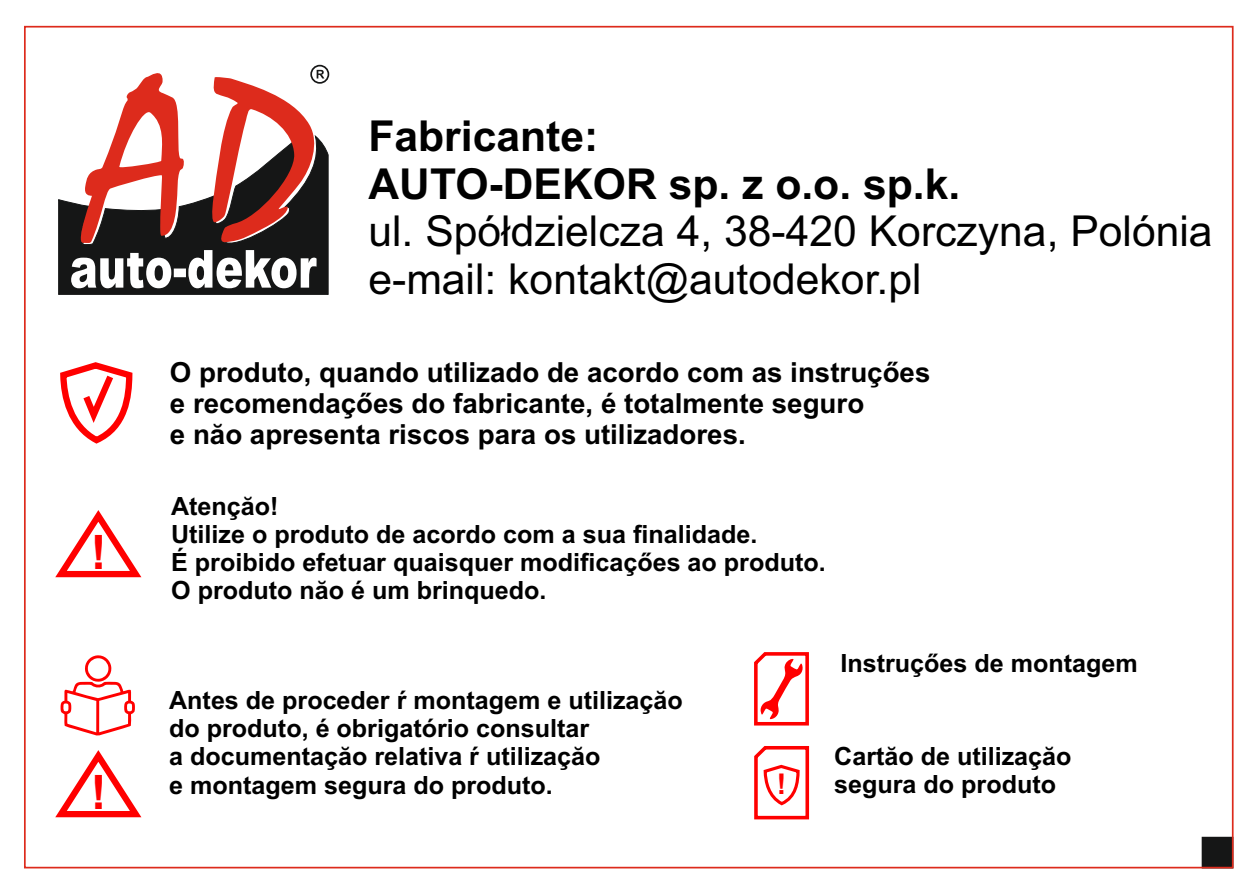
<style>
.page{position:relative;width:1259px;height:893px;background:#fff}
.page>*{position:absolute;margin:0;border:0;box-sizing:border-box;transform-origin:0 0}
.t1{font:700 47.4px "Arial";color:#f00}
.t2{font:42.6px/47.7px "Arial";color:#000}
.t3{font:700 42.6px/47.7px "Arial";color:#000}
.t4{font:700 28.5px "Arial";color:#f00}
.t5{font:700 27.6px/30.9px "Arial";color:#000}
.t6{font:700 25.2px/28.2px "Arial";color:#000}
</style>
<div class="page">
<svg style="left:1200px;top:836px;width:34px;height:33px"></svg>
<div style="left:310px;top:65px;width:19px;height:19px;border:2px solid #151616;border-radius:50%"></div>
<svg style="left:58px;top:66px;width:271px;height:229px"></svg>
<svg style="left:55px;top:750px;width:87px;height:68px"></svg>
<svg style="left:55px;top:510px;width:87px;height:68px"></svg>
<svg style="left:60px;top:362px;width:73px;height:82px"></svg>
<svg style="left:61px;top:655px;width:74px;height:81px"></svg>
<svg style="left:754px;top:652px;width:55px;height:74px"></svg>
<svg style="left:754px;top:746px;width:56px;height:74px"></svg>
<h1 class="t1" style="left:91px;top:534px;width:17px">!</h1>
<h1 class="t1" style="left:91px;top:774px;width:17px">!</h1>
<h2 class="t3" style="left:368px;top:116px;width:593px">Fabricante:<br>AUTO-DEKOR sp. z o.o. sp.k.</h2>
<h2 class="t2" style="left:368px;top:211px;width:845px">ul. Spółdzielcza 4, 38-420 Korczyna, Polónia e-mail: kontakt@autodekor.pl</h2>
<p class="t5" style="left:170px;top:359px;width:762px">O produto, quando utilizado de acordo com as instruçőes e recomendaçőes do fabricante, é totalmente seguro<br>e năo apresenta riscos para os utilizadores.</p>
<p class="t6" style="left:171px;top:494px;width:656px">Atençăo!<br>Utilize o produto de acordo com a sua finalidade.<br>É proibido efetuar quaisquer modificaçőes ao produto.<br>O produto năo é um brinquedo.</p>
<p class="t6" style="left:169px;top:689px;width:515px">Antes de proceder ŕ montagem e utilizaçăo do produto, é obrigatório consultar<br>a documentaçăo relativa ŕ utilizaçăo<br>e montagem segura do produto.</p>
<p class="t4" style="left:777px;top:773px;width:11px">!</p>
<p class="t6" style="left:840px;top:651px;width:299px">Instruçőes de montagem</p>
<p class="t6" style="left:834px;top:744px;width:239px">Cartăo de utilizaçăo segura do produto</p>
</div>
